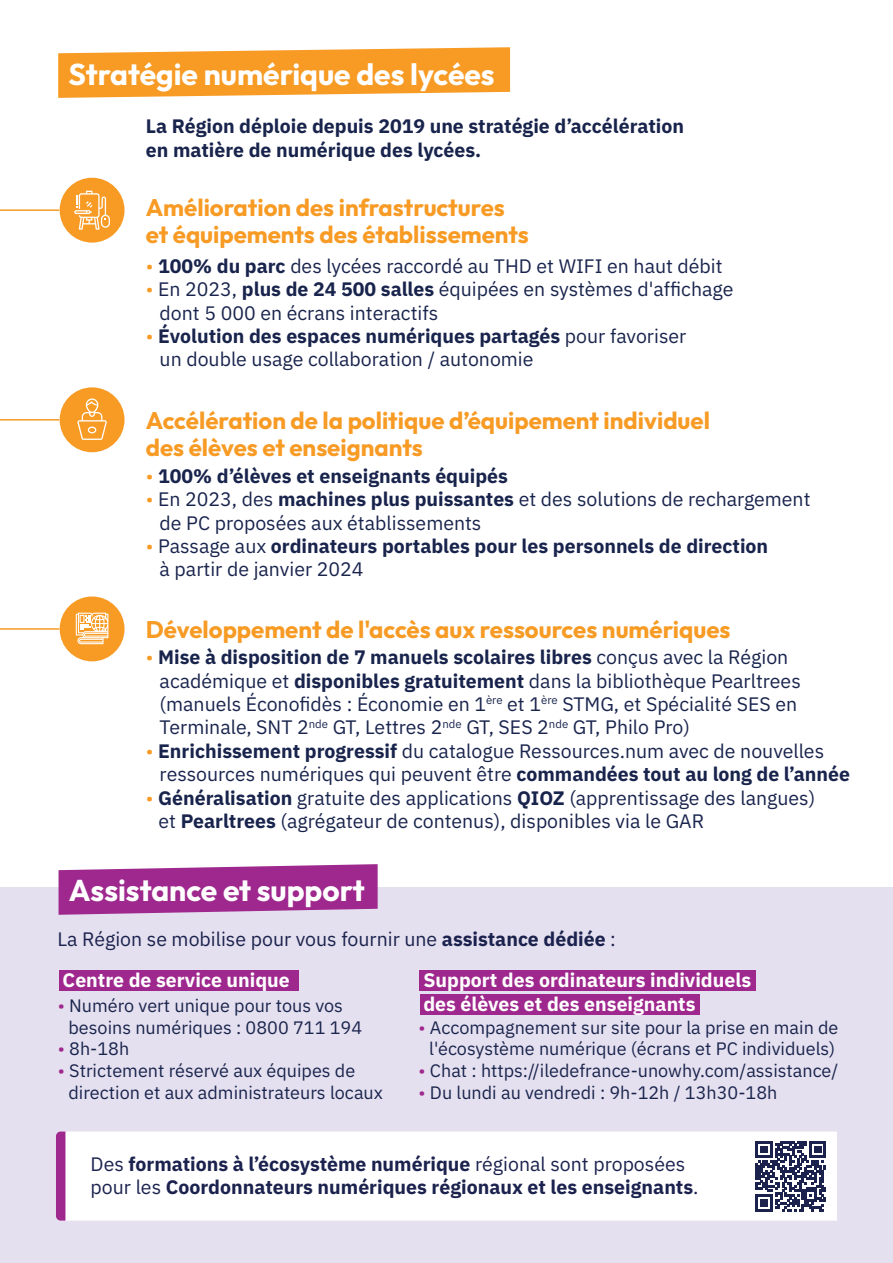
<style>
.page{position:relative;width:893px;height:1263px;background:#fff}
.page>*{position:absolute;margin:0;border:0;box-sizing:border-box;transform-origin:0 0}
.t1{font:700 30px "Outfit";color:#fff}
.t2{font:700 24px/27px "Outfit";color:#f79b25}
.t3{font:19.5px/23.4px "IBM Plex Sans";color:#19244d}
.t4{font:700 19.5px/23.4px "IBM Plex Sans";color:#19244d}
.t5{font:700 19.5px/23.4px "IBM Plex Sans";color:#1b224e}
.t6{font:700 19.5px/23.4px "IBM Plex Sans";color:#fff}
.t7{font:19.5px "IBM Plex Sans";color:#1b224e}
.t8{font:18px/21.6px "IBM Plex Sans";color:#19244d}
.s1{color:#f89b26}
.s2{font-weight:700}
.s3{font-weight:400;color:#f89b26}
.s4{font-weight:400}
.s5{color:#9e288d}
</style>
<div class="page">
<svg style="left:58px;top:47px;width:452px;height:51px;background:#f7a740"></svg>
<div style="left:0;top:888px;width:893px;height:375px;background:#e5e0ef"></div>
<svg style="left:59px;top:864px;width:319px;height:51px;background:#a8419a"></svg>
<div style="left:65px;top:1131px;width:772px;height:89px;background:#fff"></div>
<svg style="left:56px;top:1131px;width:9px;height:89px"></svg>
<div style="left:60px;top:178px;width:65px;height:65px;background:#f79b25;border-radius:50%"></div>
<div style="left:60px;top:387px;width:65px;height:65px;background:#f79b25;border-radius:50%"></div>
<div style="left:60px;top:596px;width:65px;height:65px;background:#f79b25;border-radius:50%"></div>
<svg style="left:74px;top:191px;width:36px;height:39px"></svg>
<svg style="left:76px;top:613px;width:32px;height:31px"></svg>
<svg style="left:77px;top:398px;width:30px;height:42px"></svg>
<div style="left:59px;top:970px;width:240px;height:21px;background:#9e288d"></div>
<div style="left:420px;top:970px;width:336px;height:21px;background:#9e288d"></div>
<div style="left:420px;top:994px;width:279px;height:21px;background:#9e288d"></div>
<hr style="left:0;top:209px;width:59px;height:2px;background:#f79b25">
<hr style="left:0;top:419px;width:59px;height:2px;background:#f79b25">
<hr style="left:0;top:628px;width:59px;height:2px;background:#f79b25">
<svg style="left:755px;top:1141px;width:71px;height:70px;background:#6d728e"></svg>
<h1 class="t1" style="left:68px;top:54px;width:428px">Stratégie numérique des lycées</h1>
<p class="t4" style="left:146px;top:113px;width:540px">La Région déploie depuis 2019 une stratégie d’accélération en matière de numérique des lycées.</p>
<p class="t2" style="left:146px;top:195px;width:385px">Amélioration des infrastructures et équipements des établissements</p>
<p class="t3" style="left:146px;top:252px;width:578px"><span class="s1">•</span> <span class="s2">100% du parc</span> des lycées raccordé au THD et WIFI en haut débit</p>
<p class="t3" style="left:160px;top:276px;width:575px;text-indent:-14px"><span class="s1">•</span> En 2023, <span class="s2">plus de 24 500 salles</span> équipées en systèmes d'affichage dont 5 000 en écrans interactifs</p>
<p class="t3" style="left:160px;top:323px;width:528px;text-indent:-14px"><span class="s1">•</span> <span class="s2">Évolution des espaces numériques partagés</span> pour favoriser un double usage collaboration / autonomie</p>
<p class="t2" style="left:146px;top:408px;width:566px">Accélération de la politique d’équipement individuel des élèves et enseignants</p>
<p class="t4" style="left:146px;top:463px;width:364px"><span class="s3">•</span> 100% d’élèves et enseignants équipés</p>
<p class="t3" style="left:160px;top:486px;width:652px;text-indent:-14px"><span class="s1">•</span> En 2023, des <span class="s2">machines plus puissantes</span> et des solutions de rechargement de PC proposées aux établissements</p>
<p class="t4" style="left:160px;top:533px;width:610px;text-indent:-14px"><span class="s3">•</span> <span class="s4">Passage aux</span> ordinateurs portables pour les personnels de direction <span class="s4">à partir de janvier 2024</span></p>
<p class="t2" style="left:146px;top:617px;width:586px">Développement de l'accès aux ressources numériques</p>
<p class="t3" style="left:160px;top:644px;width:643px;text-indent:-14px"><span class="s1">•</span> <span class="s2">Mise à disposition de 7 manuels scolaires libres</span> conçus avec la Région académique et <span class="s2">disponibles gratuitement</span> dans la bibliothèque Pearltrees (manuels Éconofidès : Économie en 1<sup>ère</sup> et 1<sup>ère</sup> STMG, et Spécialité SES en Terminale, SNT 2<sup>nde</sup> GT, Lettres 2<sup>nde</sup> GT, SES 2<sup>nde</sup> GT, Philo Pro)</p>
<p class="t3" style="left:160px;top:737px;width:692px;text-indent:-14px"><span class="s1">•</span> <span class="s2">Enrichissement progressif</span> du catalogue Ressources.num avec de nouvelles ressources numériques qui peuvent être <span class="s2">commandées tout au long de l’année</span></p>
<p class="t3" style="left:159px;top:784px;width:658px;text-indent:-13px"><span class="s1">•</span> <span class="s2">Généralisation</span> gratuite des applications <span class="s2">QIOZ</span> (apprentissage des langues) et <span class="s2">Pearltrees</span> (agrégateur de contenus), disponibles via le GAR</p>
<h1 class="t1" style="left:69px;top:871px;width:297px">Assistance et support</h1>
<p class="t7" style="left:57px;top:925px;width:560px">La Région se mobilise pour vous fournir une <span class="s2">assistance dédiée</span> :</p>
<p class="t6" style="left:63px;top:967px;width:229px">Centre de service unique</p>
<p class="t8" style="left:68px;top:993px;width:295px;text-indent:-11px"><span class="s5">•</span> Numéro vert unique pour tous vos besoins numériques : 0800 711 194</p>
<p class="t8" style="left:58px;top:1037px;width:73px"><span class="s5">•</span> 8h-18h</p>
<p class="t8" style="left:68px;top:1058px;width:316px;text-indent:-11px"><span class="s5">•</span> Strictement réservé aux équipes de direction et aux administrateurs locaux</p>
<p class="t6" style="left:423px;top:967px;width:329px">Support des ordinateurs individuels des élèves et des enseignants</p>
<p class="t8" style="left:419px;top:1015px;width:421px;text-align:center"><span class="s5">•</span> Accompagnement sur site pour la prise en main de l'écosystème numérique (écrans et PC individuels)</p>
<p class="t8" style="left:419px;top:1058px;width:421px"><span class="s5">•</span> Chat : https://iledefrance-unowhy.com/assistance/</p>
<p class="t8" style="left:419px;top:1080px;width:360px"><span class="s5">•</span> Du lundi au vendredi : 9h-12h / 13h30-18h</p>
<p class="t5" style="left:91px;top:1151px;width:609px"><span class="s4">Des</span> formations à l’écosystème numérique <span class="s4">régional sont proposées pour les</span> Coordonnateurs numériques régionaux et les enseignants<span class="s4">.</span></p>
</div>
